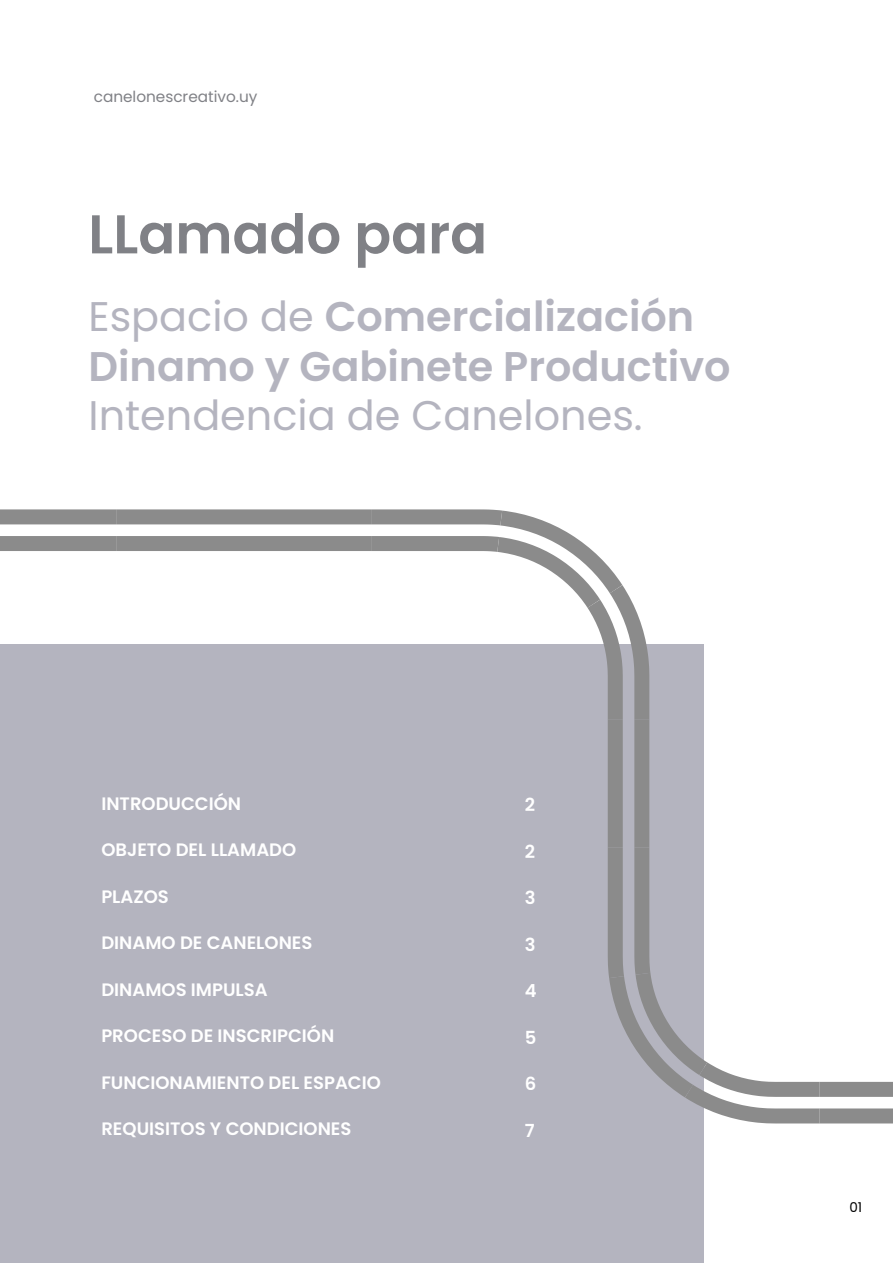
<style>
.page{position:relative;width:893px;height:1263px;background:#fff}
.page>*{position:absolute;margin:0;border:0;box-sizing:border-box;transform-origin:0 0}
.t1{font:600 54.6px "Poppins";color:#808186}
.t2{font:600 41.4px/49.7px "Poppins";color:#b4b4bf}
.t3{font:41.4px "Poppins";color:#b4b4bf}
.t4{font:600 18px "Poppins";color:#fff}
.t5{font:15.3px "Poppins";color:#808186}
.t6{font:13.5px "Poppins";color:#000}
.s1{font-weight:400}
</style>
<div class="page">
<div style="left:0;top:644px;width:704px;height:619px;background:#b4b4bf"></div>
<div style="left:820px;top:1108px;width:73px;height:15px;background:#8b8b8b"></div>
<div style="left:820px;top:1082px;width:73px;height:15px;background:#8b8b8b"></div>
<svg style="left:607px;top:833px;width:228px;height:291px"></svg>
<div style="left:608px;top:720px;width:15px;height:128px;background:#8b8b8b"></div>
<div style="left:634px;top:720px;width:15px;height:128px;background:#8b8b8b"></div>
<svg style="left:637px;top:613px;width:13px;height:122px"></svg>
<svg style="left:357px;top:509px;width:280px;height:226px"></svg>
<div style="left:244px;top:536px;width:128px;height:15px;background:#8b8b8b"></div>
<div style="left:244px;top:509px;width:128px;height:15px;background:#8b8b8b"></div>
<div style="left:116px;top:536px;width:128px;height:15px;background:#8b8b8b"></div>
<div style="left:116px;top:509px;width:128px;height:15px;background:#8b8b8b"></div>
<div style="left:0;top:536px;width:116px;height:15px;background:#8b8b8b"></div>
<div style="left:0;top:509px;width:116px;height:15px;background:#8b8b8b"></div>
<p class="t5" style="left:94px;top:88px;width:165px">canelonescreativo.uy</p>
<h1 class="t1" style="left:88px;top:203px;width:400px">LLamado para</h1>
<h2 class="t2" style="left:88px;top:292px;width:644px"><span class="s1">Espacio de</span> Comercialización<br>Dinamo y Gabinete Productivo</h2>
<h2 class="t3" style="left:88px;top:392px;width:556px">Intendencia de Canelones.</h2>
<p class="t4" style="left:101px;top:793px;width:141px">INTRODUCCIÓN</p>
<p class="t4" style="left:101px;top:839px;width:196px">OBJETO DEL LLAMADO</p>
<p class="t4" style="left:101px;top:886px;width:69px">PLAZOS</p>
<p class="t4" style="left:101px;top:932px;width:213px">DINAMO DE CANELONES</p>
<p class="t4" style="left:101px;top:979px;width:168px">DINAMOS IMPULSA</p>
<p class="t4" style="left:101px;top:1025px;width:234px">PROCESO DE INSCRIPCIÓN</p>
<p class="t4" style="left:101px;top:1072px;width:281px">FUNCIONAMIENTO DEL ESPACIO</p>
<p class="t4" style="left:101px;top:1118px;width:252px">REQUISITOS Y CONDICIONES</p>
<p class="t4" style="left:525px;top:794px;width:12px">2</p>
<p class="t4" style="left:525px;top:841px;width:12px">2</p>
<p class="t4" style="left:525px;top:887px;width:12px">3</p>
<p class="t4" style="left:525px;top:934px;width:12px">3</p>
<p class="t4" style="left:525px;top:980px;width:13px">4</p>
<p class="t4" style="left:525px;top:1027px;width:13px">5</p>
<p class="t4" style="left:525px;top:1073px;width:13px">6</p>
<p class="t4" style="left:525px;top:1120px;width:11px">7</p>
<p class="t6" style="left:849px;top:1199px;width:14px">01</p>
</div>
